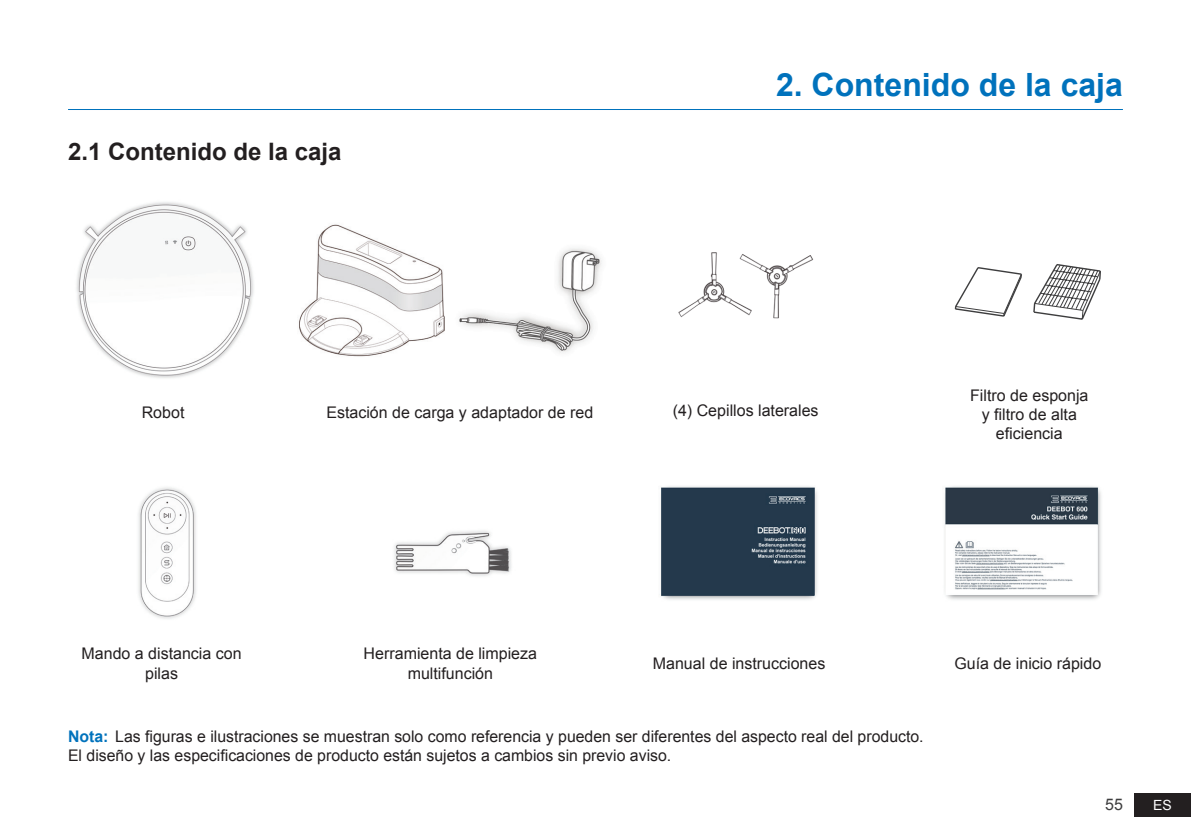
<style>
.page{position:relative;width:1191px;height:840px;background:#fff}
.page>*{position:absolute;margin:0;border:0;box-sizing:border-box;transform-origin:0 0}
.t1{font:700 32px "Arial";color:#0072bc}
.t2{font:700 24px "Arial";color:#231f20}
.t3{font:16px/19.2px "Arial";color:#231f20;text-align:center}
.t4{font:16px "Arial";color:#3e3e3f}
.t5{font:14px "Arial";color:#fff}
.s1{font-weight:700;color:#0072bc}
</style>
<div class="page">
<hr style="left:68px;top:109px;width:1055px;height:1px;background:#0072bc">
<div style="left:1134px;top:792px;width:57px;height:24px;background:#231f20"></div>
<img style="left:299px;top:224px;width:146px;height:133px">
<img style="left:459px;top:248px;width:143px;height:105px">
<img style="left:76px;top:202px;width:178px;height:176px">
<img style="left:678px;top:252px;width:136px;height:67px">
<img style="left:394px;top:530px;width:117px;height:46px">
<img style="left:138px;top:487px;width:58px;height:132px">
<img style="left:944px;top:486px;width:157px;height:114px">
<img style="left:661px;top:486px;width:156px;height:114px">
<svg style="left:954px;top:267px;width:68px;height:50px"></svg>
<svg style="left:1033px;top:264px;width:68px;height:56px"></svg>
<h2 class="t2" style="left:68px;top:136px;width:275px">2.1 Contenido de la caja</h2>
<h1 class="t1" style="left:776px;top:63px;width:348px">2. Contenido de la caja</h1>
<p class="t3" style="left:142px;top:402px;width:44px">Robot</p>
<p class="t3" style="left:326px;top:402px;width:268px">Estación de carga y adaptador de red</p>
<p class="t3" style="left:672px;top:400px;width:147px">(4) Cepillos laterales</p>
<p class="t3" style="left:970px;top:385px;width:120px">Filtro de esponja y filtro de alta eficiencia</p>
<p class="t3" style="left:364px;top:644px;width:175px">Herramienta de limpieza multifunción</p>
<p class="t3" style="left:82px;top:644px;width:162px">Mando a distancia con pilas</p>
<p class="t3" style="left:653px;top:654px;width:174px">Manual de instrucciones</p>
<p class="t3" style="left:954px;top:654px;width:148px">Guía de inicio rápido</p>
<p class="t3" style="left:68px;top:726px;width:857px;text-align:left"><span class="s1">Nota:</span> Las figuras e ilustraciones se muestran solo como referencia y pueden ser diferentes del aspecto real del producto.<br>El diseño y las especificaciones de producto están sujetos a cambios sin previo aviso.</p>
<p class="t4" style="left:1105px;top:793px;width:19px">55</p>
<p class="t5" style="left:1153px;top:795px;width:20px">ES</p>
</div>
